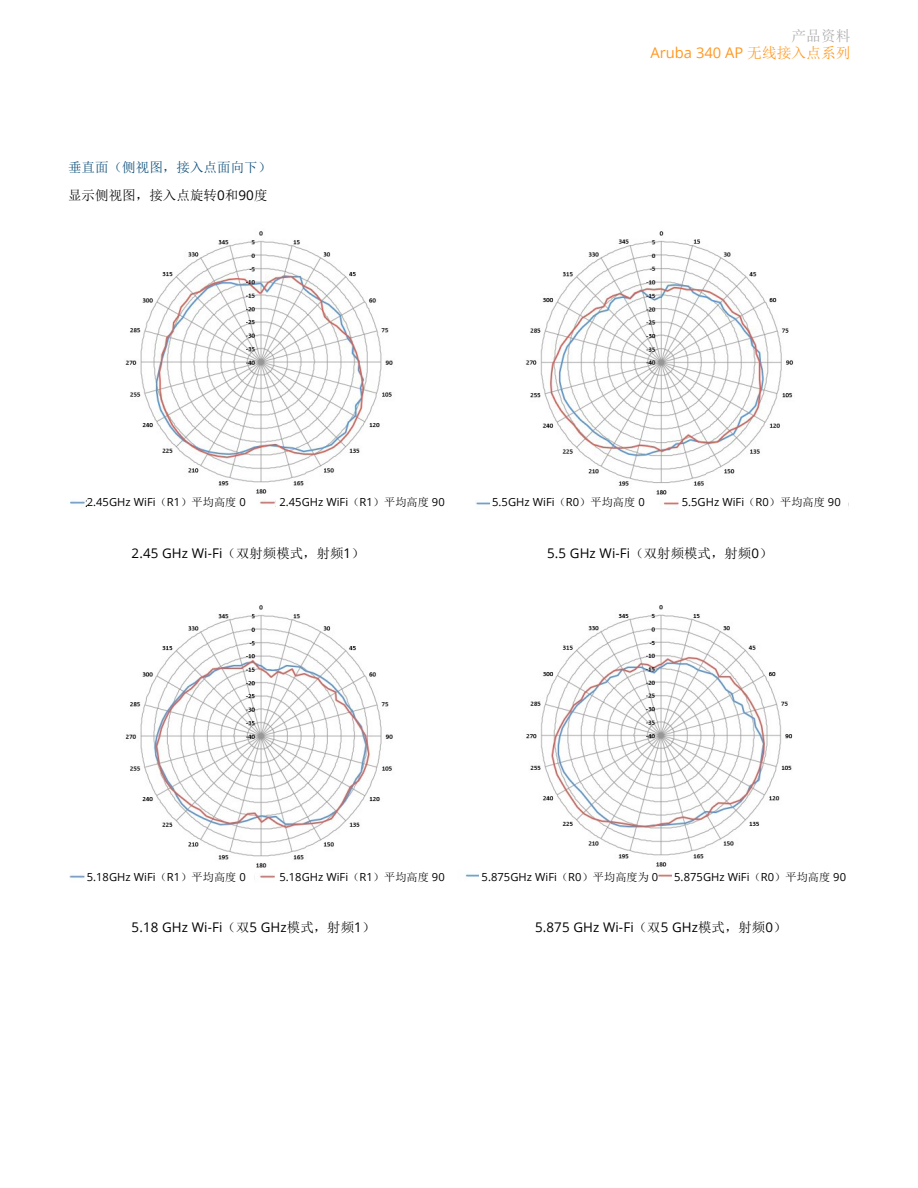
<style>
.page{position:relative;width:918px;height:1188px;background:#fff}
.page>*{position:absolute;margin:0;border:0;box-sizing:border-box;transform-origin:0 0}
.t1{font:14.7px "Open Sans";color:#ff9821}
.t2{font:14.7px "Sim Sun";color:#a9a8a9}
.t3{font:13.5px/28.2px "Sim Sun";letter-spacing:.005em;color:#064a76}
.t4{font:13.35px "Open Sans";letter-spacing:.01em;color:#000}
.t5{font:11.1px "Open Sans";letter-spacing:.005em;color:#000}
.s1{color:#000}
.s2{font-family:"Open Sans";color:#000}
.s3{font-family:"Sim Sun"}
</style>
<div class="page">
<img style="left:69px;top:605px;width:324px;height:274px">
<img style="left:465px;top:605px;width:328px;height:272px">
<img style="left:71px;top:231px;width:322px;height:277px">
<img style="left:476px;top:231px;width:373px;height:278px">
<div style="left:87px;top:496px;width:168px;height:25px;background:#fff"></div>
<div style="left:276px;top:496px;width:177px;height:25px;background:#fff"></div>
<div style="left:491px;top:496px;width:168px;height:25px;background:#fff"></div>
<div style="left:679px;top:496px;width:169px;height:25px;background:#fff"></div>
<div style="left:85px;top:870px;width:169px;height:24px;background:#fff"></div>
<div style="left:275px;top:870px;width:174px;height:24px;background:#fff"></div>
<div style="left:480px;top:870px;width:178px;height:24px;background:#fff"></div>
<div style="left:672px;top:870px;width:192px;height:24px;background:#fff"></div>
<p class="t3" style="left:68px;top:153px;width:205px">垂直面（侧视图，接入点面向下）<span class="s1">显示侧视图，接入点旋转</span><span class="s2">0</span><span class="s1">和</span><span class="s2">90</span><span class="s1">度</span></p>
<h1 class="t2" style="left:792px;top:28px;width:61px">产品资料</h1>
<h1 class="t1" style="left:651px;top:43px;width:202px">Aruba 340 AP <span class="s3">无线接入点系列</span></h1>
<p class="t5" style="left:87px;top:495px;width:161px">2.45GHz WiFi<span class="s3">（</span>R1<span class="s3">）平均高度</span> 0</p>
<p class="t5" style="left:279px;top:495px;width:167px">2.45GHz WiFi<span class="s3">（</span>R1<span class="s3">）平均高度</span> 90</p>
<p class="t5" style="left:492px;top:495px;width:154px">5.5GHz WiFi<span class="s3">（</span>R0<span class="s3">）平均高度</span> 0</p>
<p class="t5" style="left:682px;top:495px;width:161px">5.5GHz WiFi<span class="s3">（</span>R0<span class="s3">）平均高度</span> 90</p>
<p class="t4" style="left:132px;top:544px;width:234px">2.45 GHz Wi-Fi<span class="s3">（双射频模式，射频</span>1<span class="s3">）</span></p>
<p class="t4" style="left:547px;top:544px;width:227px">5.5 GHz Wi-Fi<span class="s3">（双射频模式，射频</span>0<span class="s3">）</span></p>
<p class="t5" style="left:87px;top:869px;width:161px">5.18GHz WiFi<span class="s3">（</span>R1<span class="s3">）平均高度</span> 0</p>
<p class="t5" style="left:279px;top:869px;width:167px">5.18GHz WiFi<span class="s3">（</span>R1<span class="s3">）平均高度</span> 90</p>
<p class="t5" style="left:482px;top:869px;width:178px">5.875GHz WiFi<span class="s3">（</span>R0<span class="s3">）平均高度为</span> 0</p>
<p class="t5" style="left:674px;top:869px;width:173px">5.875GHz WiFi<span class="s3">（</span>R0<span class="s3">）平均高度</span> 90</p>
<p class="t4" style="left:132px;top:918px;width:245px">5.18 GHz Wi-Fi<span class="s3">（双</span>5 GHz<span class="s3">模式，射频</span>1<span class="s3">）</span></p>
<p class="t4" style="left:535px;top:918px;width:253px">5.875 GHz Wi-Fi<span class="s3">（双</span>5 GHz<span class="s3">模式，射频</span>0<span class="s3">）</span></p>
</div>
